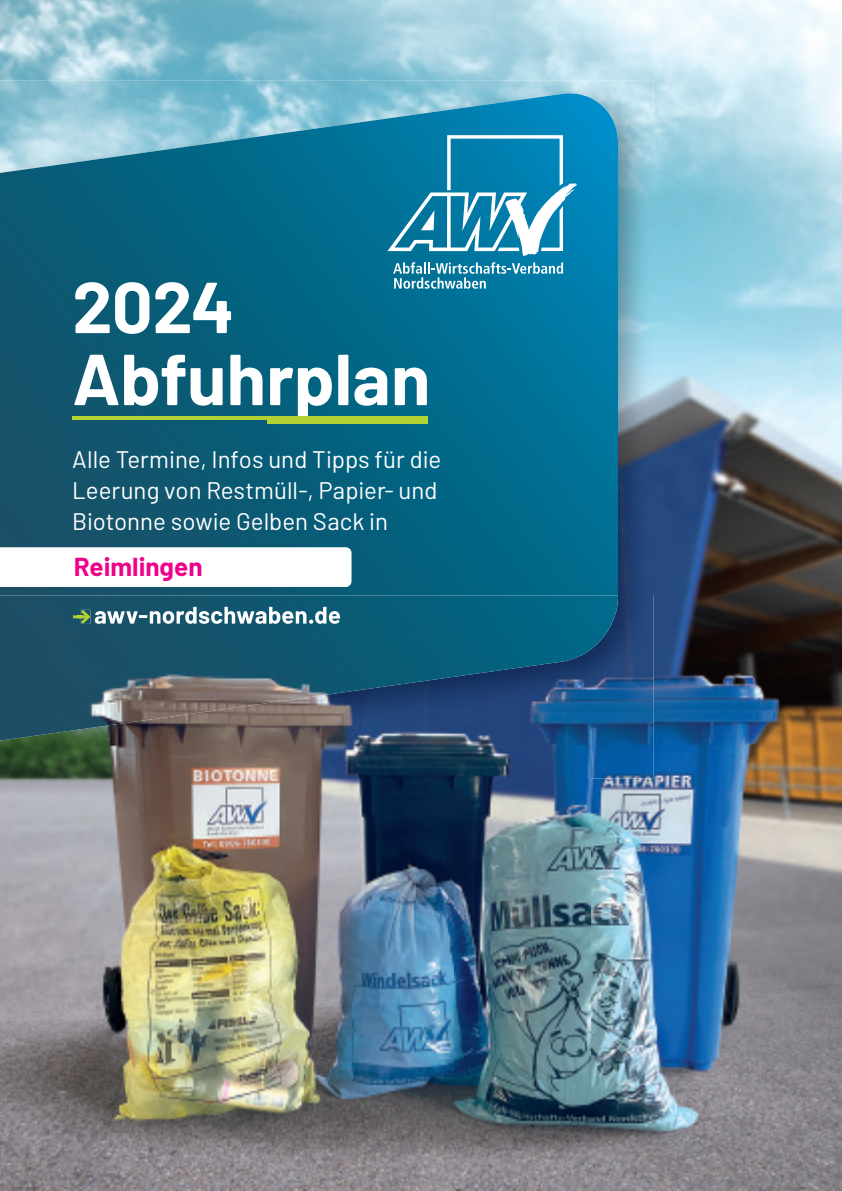
<style>
.page{position:relative;width:842px;height:1191px;background:#fff}
.page>*{position:absolute;margin:0;border:0;box-sizing:border-box;transform-origin:0 0}
.t1{font:700 72px/72px "Barlow";letter-spacing:-.005em;color:#fff}
.t2{font:700 26px "Barlow";color:#ed028c}
.t3{font:24px/31.2px "Barlow";color:#fff}
</style>
<div class="page">
<img style="left:0;top:0;width:842px;height:118px">
<img style="left:654px;top:118px;width:188px;height:477px">
<img style="left:0;top:80px;width:183px;height:13px">
<img style="left:183px;top:80px;width:471px;height:69px">
<img style="left:618px;top:149px;width:36px;height:446px">
<svg style="left:0;top:93px;width:618px;height:502px;background:#126d8b"></svg>
<svg style="left:393px;top:262px;width:170px;height:27px;background:#3e96b5"></svg>
<svg style="left:387px;top:135px;width:190px;height:121px"></svg>
<svg style="left:0;top:547px;width:351px;height:40px"></svg>
<div style="left:267px;top:416px;width:161px;height:8px;background:#b3d234"></div>
<hr style="left:72px;top:416px;width:356px;height:4px;background:#b3d234">
<img style="left:590px;top:595px;width:252px;height:596px">
<img style="left:0;top:778px;width:590px;height:413px">
<img style="left:0;top:595px;width:654px;height:183px">
<img style="left:0;top:595px;width:618px;height:145px">
<img style="left:81px;top:610px;width:9px;height:14px">
<svg style="left:73px;top:615px;width:14px;height:3px"></svg>
<img style="left:95px;top:607px;width:245px;height:17px">
<h1 class="t1" style="left:72px;top:271px;width:360px">2024<br>Abfuhrplan</h1>
<p class="t3" style="left:72px;top:443px;width:370px">Alle Termine, Infos und Tipps für die<br>Leerung von Restmüll-, Papier- und<br>Biotonne sowie Gelben Sack in</p>
<p class="t2" style="left:74px;top:550px;width:130px">Reimlingen</p>
</div>
